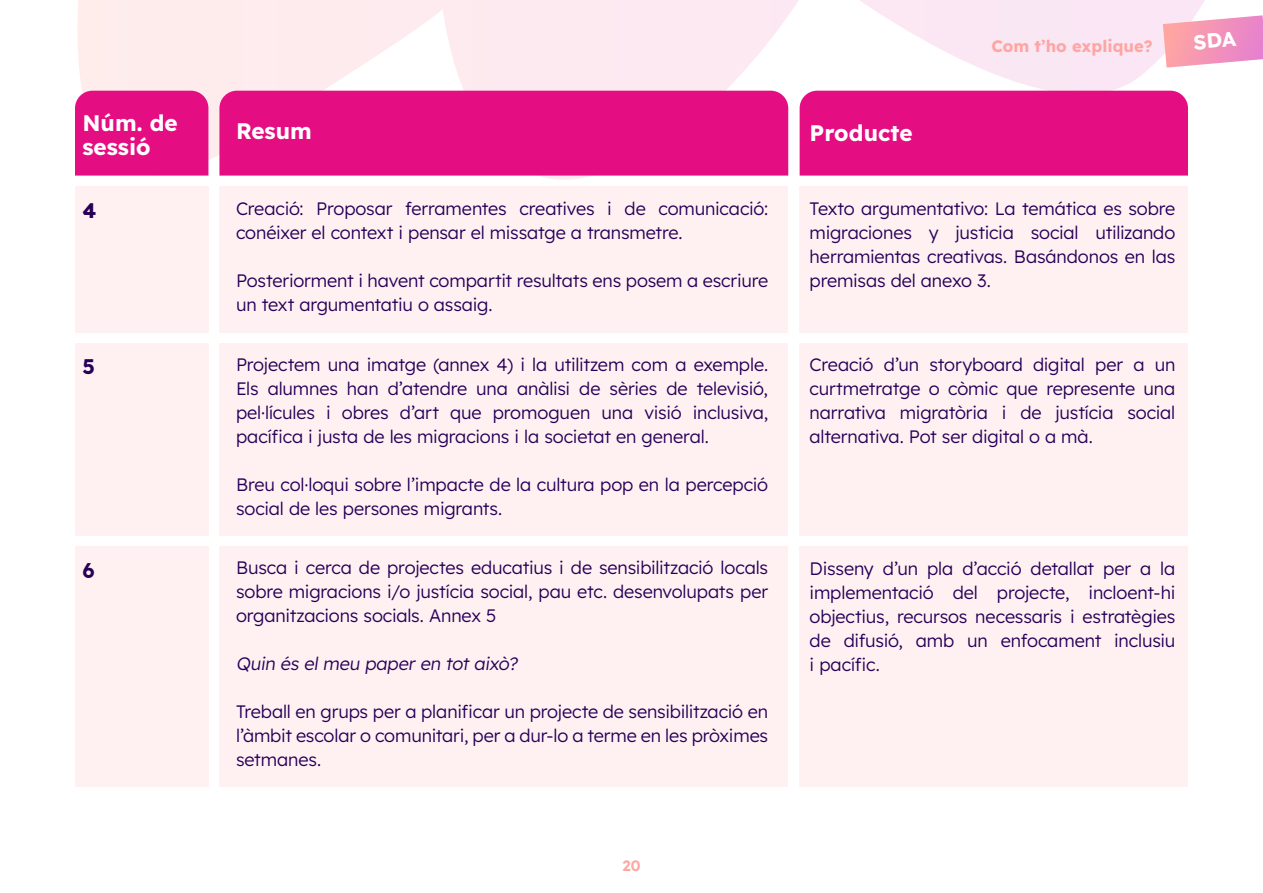
<style>
.page{position:relative;width:1263px;height:893px;background:#fff}
.page>*{position:absolute;margin:0;border:0;box-sizing:border-box;transform-origin:0 0}
.t1{font:700 22.5px "Lexend";color:#fff}
.t2{font:700 21px "Lexend";color:#270059}
.t3{font:300 18px/24px "Lexend";letter-spacing:-.01em;color:#270059;text-align:justify}
.t4{font:700 16.5px "Lexend";color:#ffa5a2}
.t5{font:600 15px "Lexend";color:#ffa5a2}
</style>
<div class="page">
<svg style="left:77px;top:0;width:1128px;height:180px"></svg>
<div style="left:219px;top:186px;width:569px;height:146px;background:#fff1f1"></div>
<div style="left:75px;top:186px;width:133px;height:146px;background:#fff1f1"></div>
<div style="left:800px;top:186px;width:388px;height:146px;background:#fff1f1"></div>
<div style="left:219px;top:343px;width:569px;height:193px;background:#fff1f1"></div>
<div style="left:75px;top:343px;width:133px;height:193px;background:#fff1f1"></div>
<div style="left:800px;top:343px;width:388px;height:193px;background:#fff1f1"></div>
<div style="left:219px;top:546px;width:569px;height:241px;background:#fff1f1"></div>
<div style="left:75px;top:546px;width:133px;height:241px;background:#fff1f1"></div>
<div style="left:800px;top:546px;width:388px;height:241px;background:#fff1f1"></div>
<div style="left:219px;top:91px;width:569px;height:85px;background:#e50d82"></div>
<div style="left:75px;top:91px;width:133px;height:85px;background:#e50d82"></div>
<div style="left:800px;top:91px;width:388px;height:85px;background:#e50d82"></div>
<svg style="left:1163px;top:15px;width:100px;height:53px"></svg>
<p class="t1" style="left:82px;top:106px;width:97px">Núm. de</p>
<p class="t1" style="left:82px;top:130px;width:70px">sessió</p>
<p class="t1" style="left:236px;top:115px;width:77px">Resum</p>
<p class="t1" style="left:810px;top:116px;width:104px">Producte</p>
<p class="t4" style="left:991px;top:34px;width:163px">Com t’ho explique?</p>
<p class="t2" style="left:82px;top:195px;width:15px">4</p>
<p class="t3" style="left:810px;top:195px;width:367px">Texto argumentativo: La temática es sobre migraciones y justicia social utilizando herramientas creativas. Basándonos en las premisas del anexo 3.</p>
<p class="t3" style="left:236px;top:195px;width:534px">Creació: Proposar ferramentes creatives i de comunicació: conéixer el context i pensar el missatge a transmetre.</p>
<p class="t3" style="left:236px;top:267px;width:534px">Posteriorment i havent compartit resultats ens posem a escriure un text argumentatiu o assaig.</p>
<p class="t2" style="left:82px;top:352px;width:14px">5</p>
<p class="t3" style="left:810px;top:352px;width:367px">Creació d’un storyboard digital per a un curtmetratge o còmic que represente una narrativa migratòria i de justícia social alternativa. Pot ser digital o a mà.</p>
<p class="t3" style="left:236px;top:352px;width:534px">Projectem una imatge (annex 4) i la utilitzem com a exemple.<br>Els alumnes han d’atendre una anàlisi de sèries de televisió, pel·lícules i obres d’art que promoguen una visió inclusiva, pacífica i justa de les migracions i la societat en general.</p>
<p class="t3" style="left:236px;top:472px;width:534px">Breu col·loqui sobre l’impacte de la cultura pop en la percepció social de les persones migrants.</p>
<p class="t3" style="left:236px;top:555px;width:534px">Busca i cerca de projectes educatius i de sensibilització locals sobre migracions i/o justícia social, pau etc. desenvolupats per organitzacions socials. Annex 5</p>
<p class="t3" style="left:236px;top:651px;width:286px">Quin és el meu paper en tot això?</p>
<p class="t3" style="left:236px;top:699px;width:534px">Treball en grups per a planificar un projecte de sensibilització en l’àmbit escolar o comunitari, per a dur-lo a terme en les pròximes setmanes.</p>
<p class="t2" style="left:82px;top:555px;width:14px">6</p>
<p class="t3" style="left:810px;top:555px;width:367px">Disseny d’un pla d’acció detallat per a la implementació del projecte, incloent-hi objectius, recursos necessaris i estratègies de difusió, amb un enfocament inclusiu i pacífic.</p>
<p class="t5" style="left:622px;top:855px;width:20px">20</p>
</div>
